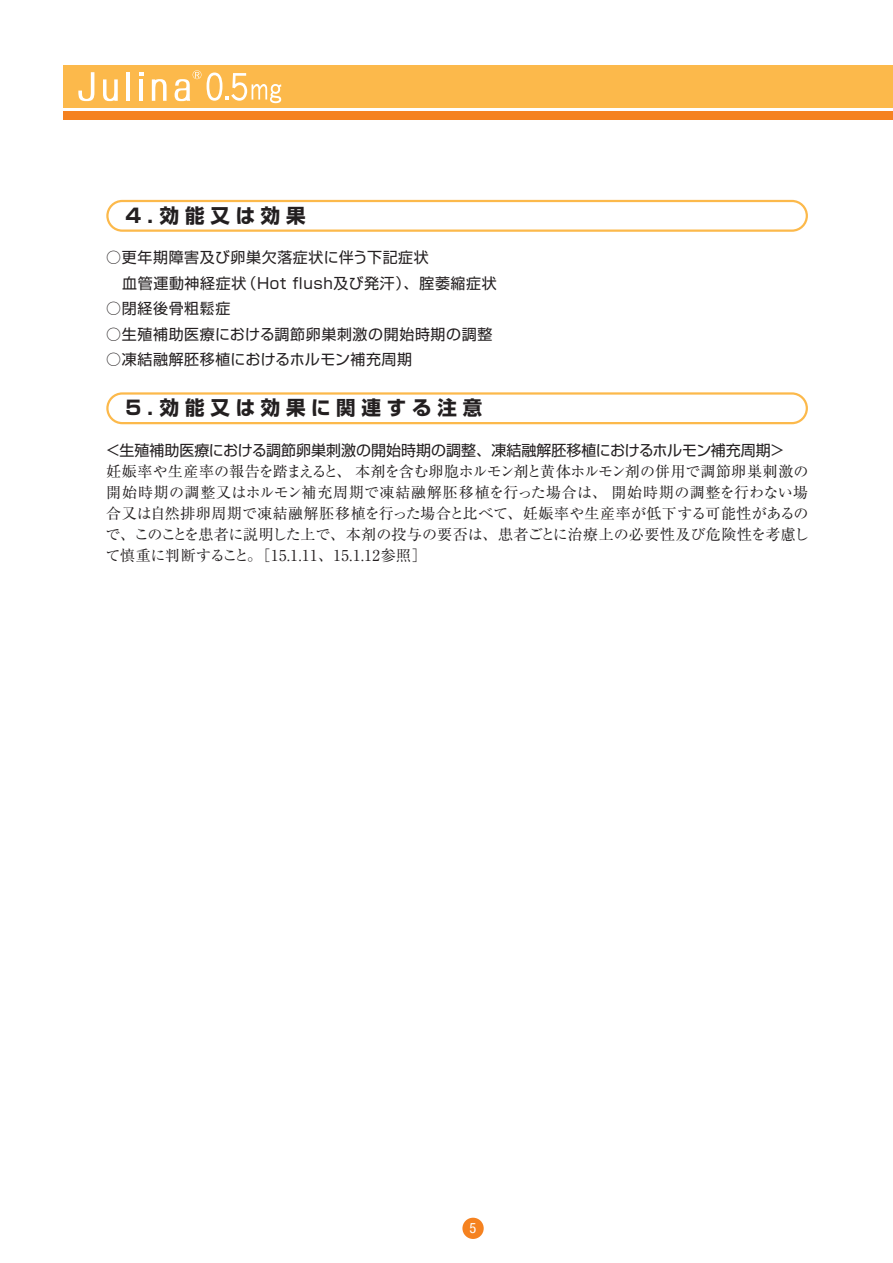
<style>
.page{position:relative;width:893px;height:1263px;background:#fff}
.page>*{position:absolute;margin:0;border:0;box-sizing:border-box;transform-origin:0 0}
.囲み見出し{font:700 19.5px "Shin Go Pro";letter-spacing:.3em;color:#231f20}
.本文2{font:15px/21px "Ryumin Pro";letter-spacing:.035em;color:#231f20;text-align:justify}
.小見出し{font:15px "Shin Go Pro";letter-spacing:.04em;color:#231f20}
.小見出し-2{font:15px "Shin Go Pro";letter-spacing:.005em;color:#231f20}
.本文2-2{font:15px "Shin Go Pro";letter-spacing:.04em;color:#231f20}
.小見出し-3{font:15px "Shin Go Pro";letter-spacing:.035em;color:#231f20}
.t1{font:condensed 14.25px "Helvetica Neue LT Std";color:#fff}
</style>
<div class="page">
<div style="left:64px;top:65px;width:829px;height:42px;background:#fcb94b"></div>
<div style="left:64px;top:112px;width:829px;height:8px;background:#f58220"></div>
<svg style="left:78px;top:72px;width:16px;height:29px"></svg>
<svg style="left:103px;top:79px;width:15px;height:22px"></svg>
<hr style="left:127px;top:72px;width:3px;height:29px;background:#fff">
<svg style="left:139px;top:72px;width:4px;height:4px"></svg>
<hr style="left:139px;top:79px;width:4px;height:22px;background:#fff">
<svg style="left:152px;top:79px;width:15px;height:22px"></svg>
<svg style="left:175px;top:70px;width:26px;height:31px"></svg>
<svg style="left:207px;top:73px;width:74px;height:30px"></svg>
<div style="left:462px;top:1218px;width:22px;height:21px;background:#f58220;border-radius:50%"></div>
<div style="left:106px;top:200px;width:702px;height:32px;border:2px solid #fcb94b;border-radius:15px"></div>
<div style="left:106px;top:392px;width:702px;height:32px;border:2px solid #fcb94b;border-radius:15px"></div>
<p class="囲み見出し" style="left:125px;top:200px;width:182px">4. 効能又は効果</p>
<p class="小見出し" style="left:106px;top:245px;width:324px">○更年期障害及び卵巣欠落症状に伴う下記症状</p>
<p class="本文2-2" style="left:122px;top:270px;width:376px">血管運動神経症状（Hot flush及び発汗）、腟萎縮症状</p>
<p class="小見出し" style="left:106px;top:296px;width:126px">○閉経後骨粗鬆症</p>
<p class="小見出し" style="left:106px;top:321px;width:388px">○生殖補助医療における調節卵巣刺激の開始時期の調整</p>
<p class="小見出し-3" style="left:106px;top:347px;width:307px">○凍結融解胚移植におけるホルモン補充周期</p>
<p class="囲み見出し" style="left:125px;top:392px;width:359px">5. 効能又は効果に関連する注意</p>
<p class="小見出し-2" style="left:106px;top:437px;width:680px">＜生殖補助医療における調節卵巣刺激の開始時期の調整、凍結融解胚移植におけるホルモン補充周期＞</p>
<p class="本文2" style="left:105px;top:459px;width:705px">妊娠率や生産率の報告を踏まえると、本剤を含む卵胞ホルモン剤と黄体ホルモン剤の併用で調節卵巣刺激の開始時期の調整又はホルモン補充周期で凍結融解胚移植を行った場合は、開始時期の調整を行わない場合又は自然排卵周期で凍結融解胚移植を行った場合と比べて、妊娠率や生産率が低下する可能性があるので、このことを患者に説明した上で、本剤の投与の要否は、患者ごとに治療上の必要性及び危険性を考慮して慎重に判断すること。［15.1.11、15.1.12参照］</p>
<p class="t1" style="left:470px;top:1220px;width:8px">5</p>
</div>
